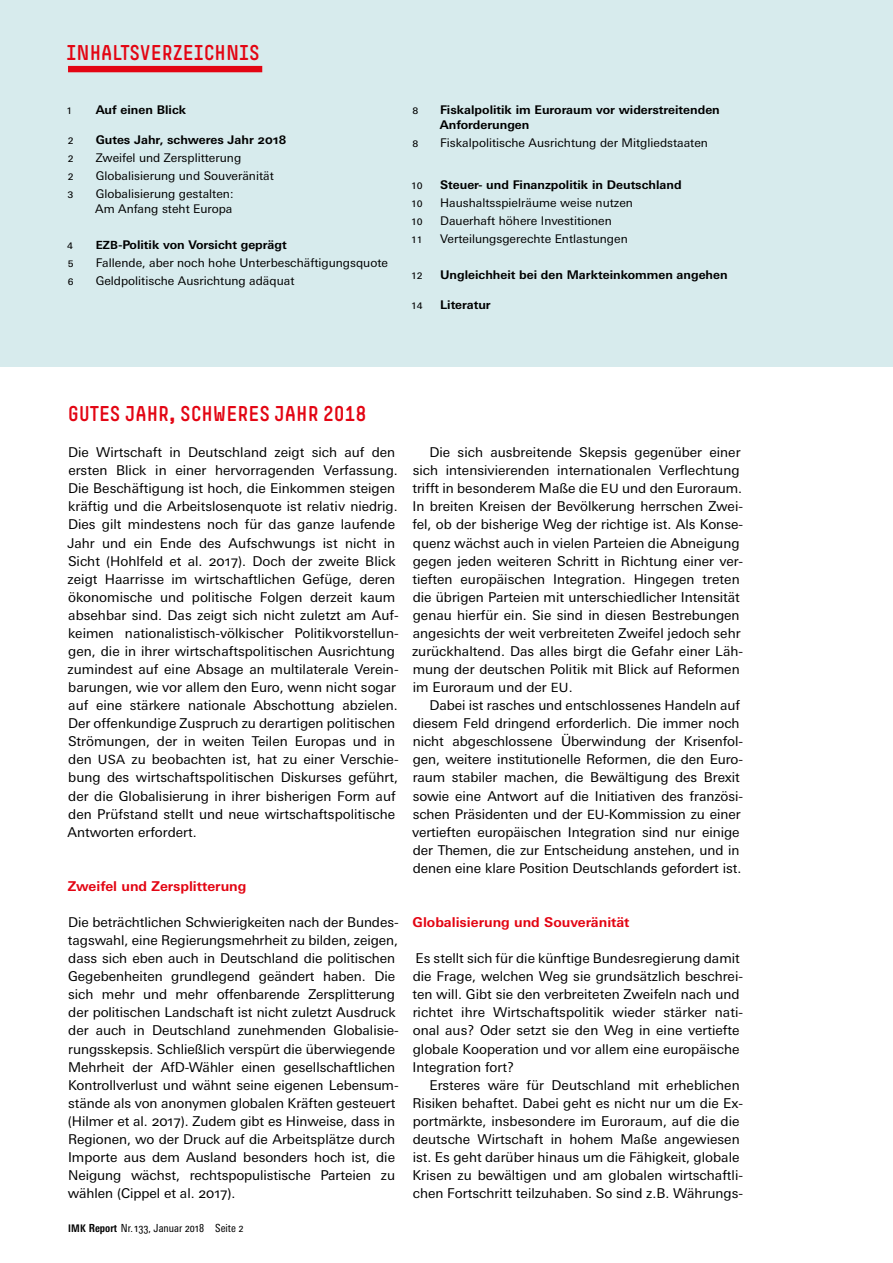
<style>
.page{position:relative;width:893px;height:1263px;background:#fff}
.page>*{position:absolute;margin:0;border:0;box-sizing:border-box;transform-origin:0 0}
.Ü1_Hauptüberschrift{font:21px "Simple HBS";color:#e30513}
.Grundtext_o_E{font:13.5px/18px "Univers Next Pro";color:#000}
.Grundtext{font:13.5px/18px "Univers Next Pro";color:#000}
.Ü2_Unterüberschrift{font:700 13.5px "Univers Next Pro";color:#e30513}
.IHV_untergeordneter{font:12px/15px "Univers Next Pro";color:#000}
.IHV_Haupt-Eintrag{font:700 12px/15px "Univers Next Pro";color:#000}
.IHV_Haupt-Eintrag-2{font:12px "Univers Next Pro";color:#000}
.Fußzeile{font:condensed 11.1px "Univers Next Pro";color:#000}
.s1{font-size:11.25px}
.s2{font-size:12.75px}
.s3{font-weight:700;font-size:10.5px}
.s4{font-weight:700}
</style>
<div class="page">
<div style="left:0;top:0;width:893px;height:367px;background:#d7ebed"></div>
<div style="left:68px;top:66px;width:194px;height:6px;background:#e30513"></div>
<h1 class="Ü1_Hauptüberschrift" style="left:67px;top:40px;width:195px">INHALTSVERZEICHNIS</h1>
<p class="IHV_Haupt-Eintrag-2" style="left:67px;top:103px;width:7px">1</p>
<p class="IHV_Haupt-Eintrag" style="left:96px;top:102px;width:92px">Auf einen Blick</p>
<p class="IHV_Haupt-Eintrag-2" style="left:68px;top:133px;width:7px">2</p>
<p class="IHV_Haupt-Eintrag" style="left:96px;top:132px;width:192px">Gutes Jahr, schweres Jahr 2018</p>
<p class="IHV_untergeordneter" style="left:68px;top:150px;width:7px">2</p>
<p class="IHV_untergeordneter" style="left:96px;top:150px;width:147px">Zweifel und Zersplitterung</p>
<p class="IHV_untergeordneter" style="left:68px;top:168px;width:7px">2</p>
<p class="IHV_untergeordneter" style="left:96px;top:168px;width:180px">Globalisierung und Souveränität</p>
<p class="IHV_untergeordneter" style="left:68px;top:186px;width:7px">3</p>
<p class="IHV_untergeordneter" style="left:95px;top:186px;width:140px">Globalisierung gestalten:<br>Am Anfang steht Europa</p>
<p class="IHV_Haupt-Eintrag-2" style="left:67px;top:237px;width:7px">4</p>
<p class="IHV_Haupt-Eintrag" style="left:96px;top:237px;width:192px"><span class="s1">EZB</span>-Politik von Vorsicht geprägt</p>
<p class="IHV_untergeordneter" style="left:68px;top:255px;width:7px">5</p>
<p class="IHV_untergeordneter" style="left:96px;top:255px;width:294px">Fallende, aber noch hohe Unterbeschäftigungsquote</p>
<p class="IHV_untergeordneter" style="left:68px;top:273px;width:7px">6</p>
<p class="IHV_untergeordneter" style="left:96px;top:273px;width:200px">Geldpolitische Ausrichtung adäquat</p>
<p class="IHV_Haupt-Eintrag-2" style="left:412px;top:103px;width:7px">8</p>
<p class="IHV_Haupt-Eintrag" style="left:440px;top:102px;width:282px">Fiskalpolitik im Euroraum vor widerstreitenden<br>Anforderungen</p>
<p class="IHV_untergeordneter" style="left:412px;top:135px;width:7px">8</p>
<p class="IHV_untergeordneter" style="left:440px;top:135px;width:269px">Fiskalpolitische Ausrichtung der Mitgliedstaaten</p>
<p class="IHV_Haupt-Eintrag-2" style="left:411px;top:178px;width:13px">10</p>
<p class="IHV_Haupt-Eintrag" style="left:440px;top:177px;width:243px">Steuer- und Finanzpolitik in Deutschland</p>
<p class="IHV_untergeordneter" style="left:411px;top:195px;width:13px">10</p>
<p class="IHV_untergeordneter" style="left:440px;top:195px;width:194px">Haushaltsspielräume weise nutzen</p>
<p class="IHV_untergeordneter" style="left:411px;top:213px;width:13px">10</p>
<p class="IHV_untergeordneter" style="left:440px;top:213px;width:173px">Dauerhaft höhere Investitionen</p>
<p class="IHV_untergeordneter" style="left:411px;top:231px;width:13px">11</p>
<p class="IHV_untergeordneter" style="left:440px;top:231px;width:189px">Verteilungsgerechte Entlastungen</p>
<p class="IHV_Haupt-Eintrag-2" style="left:411px;top:267px;width:13px">12</p>
<p class="IHV_Haupt-Eintrag" style="left:440px;top:267px;width:289px">Ungleichheit bei den Markteinkommen angehen</p>
<p class="IHV_Haupt-Eintrag-2" style="left:411px;top:297px;width:13px">14</p>
<p class="IHV_Haupt-Eintrag" style="left:440px;top:297px;width:52px">Literatur</p>
<p class="Ü1_Hauptüberschrift" style="left:68px;top:402px;width:300px">GUTES JAHR, SCHWERES JAHR 2018</p>
<p class="Grundtext_o_E" style="left:67px;top:443px;width:333px">Die Wirtschaft in Deutschland zeigt sich auf den ersten Blick in einer hervorragenden Verfassung.<br>Die Beschäftigung ist hoch, die Einkommen steigen kräftig und die Arbeitslosenquote ist relativ niedrig.<br>Dies gilt mindestens noch für das ganze laufende Jahr und ein Ende des Aufschwungs ist nicht in Sicht (Hohlfeld et al. 2017). Doch der zweite Blick zeigt Haarrisse im wirtschaftlichen Gefüge, deren ökonomische und politische Folgen derzeit kaum absehbar sind. Das zeigt sich nicht zuletzt am Auf&shy;keimen nationalistisch-völkischer Politikvorstellun&shy;gen, die in ihrer wirtschaftspolitischen Ausrichtung zumindest auf eine Absage an multilaterale Verein&shy;barungen, wie vor allem den Euro, wenn nicht sogar auf eine stärkere nationale Abschottung abzielen.<br>Der offenkundige Zuspruch zu derartigen politischen Strömungen, der in weiten Teilen Europas und in den <span class="s2">USA</span> zu beobachten ist, hat zu einer Verschie&shy;bung des wirtschaftspolitischen Diskurses geführt, der die Globalisierung in ihrer bisherigen Form auf den Prüfstand stellt und neue wirtschaftspolitische Antworten erfordert.</p>
<p class="Ü2_Unterüberschrift" style="left:68px;top:878px;width:180px">Zweifel und Zersplitterung</p>
<p class="Grundtext_o_E" style="left:68px;top:913px;width:332px">Die beträchtlichen Schwierigkeiten nach der Bundes&shy;tagswahl, eine Regierungsmehrheit zu bilden, zeigen, dass sich eben auch in Deutschland die politischen Gegebenheiten grundlegend geändert haben. Die sich mehr und mehr offenbarende Zersplitterung der politischen Landschaft ist nicht zuletzt Ausdruck der auch in Deutschland zunehmenden Globalisie&shy;rungsskepsis. Schließlich verspürt die überwiegende Mehrheit der AfD-Wähler einen gesellschaftlichen Kontrollverlust und wähnt seine eigenen Lebensum&shy;stände als von anonymen globalen Kräften gesteuert (Hilmer et al. 2017). Zudem gibt es Hinweise, dass in Regionen, wo der Druck auf die Arbeitsplätze durch Importe aus dem Ausland besonders hoch ist, die Neigung wächst, rechtspopulistische Parteien zu wählen (Cippel et al. 2017).</p>
<p class="Fußzeile" style="left:68px;top:1221px;width:177px"><span class="s3">IMK</span> <span class="s4">Report</span> Nr.133, Januar 2018 Seite 2</p>
<p class="Grundtext" style="left:412px;top:443px;width:332px;text-indent:17px">Die sich ausbreitende Skepsis gegenüber einer sich intensivierenden internationalen Verflechtung trifft in besonderem Maße die <span class="s2">EU</span> und den Euroraum.<br>In breiten Kreisen der Bevölkerung herrschen Zwei&shy;fel, ob der bisherige Weg der richtige ist. Als Konse&shy;quenz wächst auch in vielen Parteien die Abneigung gegen jeden weiteren Schritt in Richtung einer ver&shy;tieften europäischen Integration. Hingegen treten die übrigen Parteien mit unterschiedlicher Intensität genau hierfür ein. Sie sind in diesen Bestrebungen angesichts der weit verbreiteten Zweifel jedoch sehr zurückhaltend. Das alles birgt die Gefahr einer Läh&shy;mung der deutschen Politik mit Blick auf Reformen im Euroraum und der <span class="s2">EU</span>.</p>
<p class="Grundtext" style="left:412px;top:696px;width:332px;text-indent:17px">Dabei ist rasches und entschlossenes Handeln auf diesem Feld dringend erforderlich. Die immer noch nicht abgeschlossene Überwindung der Krisenfol&shy;gen, weitere institutionelle Reformen, die den Euro&shy;raum stabiler machen, die Bewältigung des Brexit sowie eine Antwort auf die Initiativen des französi&shy;schen Präsidenten und der <span class="s2">EU</span>-Kommission zu einer vertieften europäischen Integration sind nur einige der Themen, die zur Entscheidung anstehen, und in denen eine klare Position Deutschlands gefordert ist.</p>
<p class="Ü2_Unterüberschrift" style="left:413px;top:914px;width:218px">Globalisierung und Souveränität</p>
<p class="Grundtext_o_E" style="left:412px;top:949px;width:332px">Es stellt sich für die künftige Bundesregierung damit die Frage, welchen Weg sie grundsätzlich beschrei&shy;ten will. Gibt sie den verbreiteten Zweifeln nach und richtet ihre Wirtschaftspolitik wieder stärker nati&shy;onal aus? Oder setzt sie den Weg in eine vertiefte globale Kooperation und vor allem eine europäische Integration fort?</p>
<p class="Grundtext" style="left:412px;top:1076px;width:332px;text-indent:17px">Ersteres wäre für Deutschland mit erheblichen Risiken behaftet. Dabei geht es nicht nur um die Ex&shy;portmärkte, insbesondere im Euroraum, auf die die deutsche Wirtschaft in hohem Maße angewiesen ist. Es geht darüber hinaus um die Fähigkeit, globale Krisen zu bewältigen und am globalen wirtschaftli&shy;chen Fortschritt teilzuhaben. So sind z.B. Währungs-</p>
</div>
